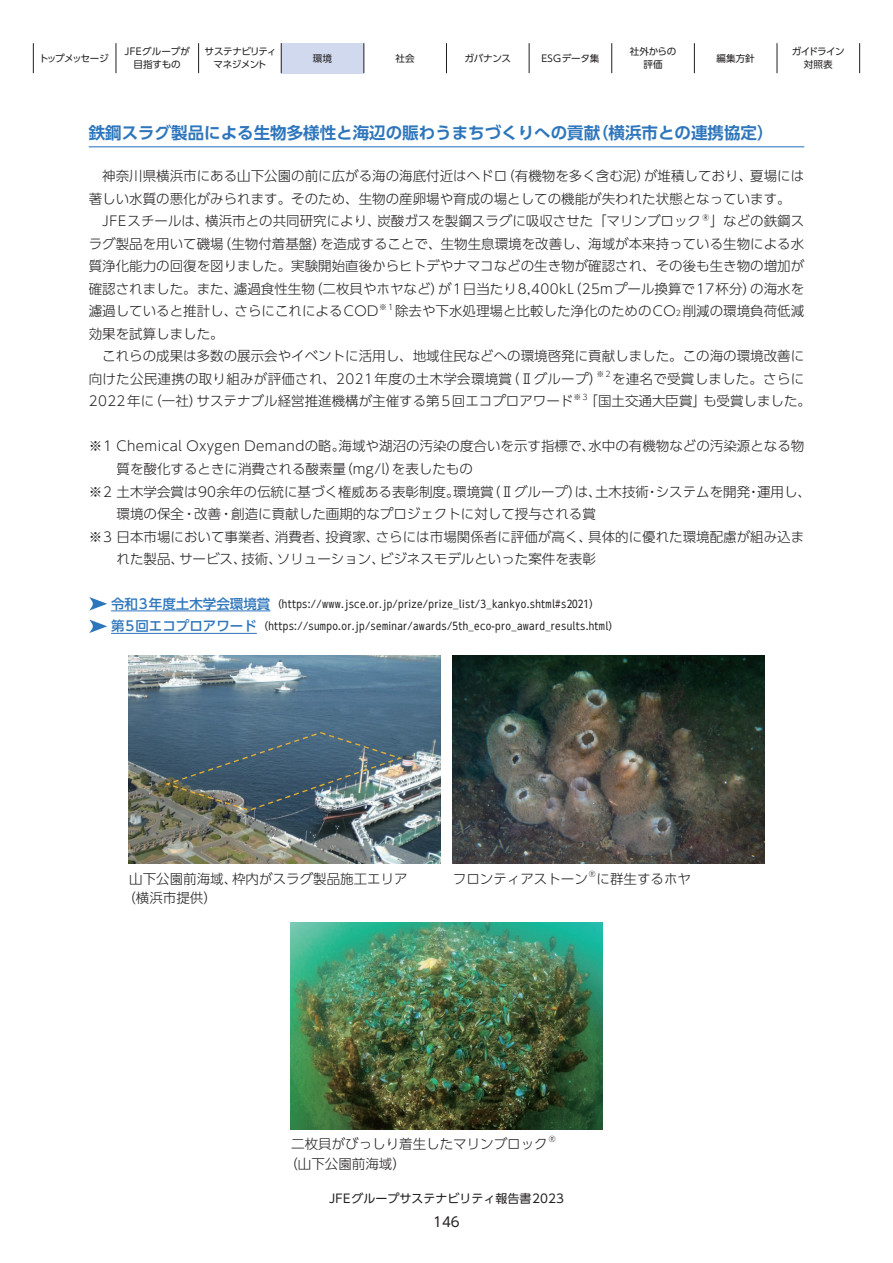
<style>
.page{position:relative;width:893px;height:1263px;background:#fff}
.page>*{position:absolute;margin:0;border:0;box-sizing:border-box;transform-origin:0 0}
.t1{font:700 16.5px "UD Shin Go Pro De";color:#2e76bc}
.t2{font:300 13.5px/19.4px "UD Shin Go Pro";color:#231f20}
.t3{font:300 13.5px "UD Shin Go Pro";letter-spacing:.02em;color:#231f20}
.t4{font:13.5px "UD Shin Go Pro";color:#231f20}
.t5{font:12px "UD Shin Go Pro";color:#231f20}
.t6{font:10.5px "UD Shin Go C Osiz Pr 6";letter-spacing:.03em;color:#231f20}
.t7{font:9.6px/12.8px "UD Shin Go Pro";letter-spacing:-.06em;color:#231f20;text-align:center}
.t8{font:9.6px/12.8px "UD Shin Go Pro";letter-spacing:-.025em;color:#231f20;text-align:center}
.t9{font:9.6px/12.8px "UD Shin Go Pro";color:#231f20;text-align:center}
.t10{font:9.6px "UD Shin Go Pro";letter-spacing:-.115em;color:#231f20}
.t11{font:9.6px "UD Shin Go Pro";letter-spacing:.015em;color:#231f20}
.t12{font:300 7.8px "UD Shin Go Pro";color:#231f20}
.s1{font-size:7.8px}
.s2{font-family:"UD Shin Go Pro";font-weight:500;font-size:13.5px;color:#2e76bc}
.s3{font-family:"UD Shin Go Pro"}
</style>
<div class="page">
<div style="left:281px;top:43px;width:83px;height:30px;background:#d1d9ee"></div>
<hr style="left:33px;top:43px;width:1px;height:30px;background:#231f20">
<hr style="left:116px;top:43px;width:1px;height:30px;background:#231f20">
<hr style="left:198px;top:43px;width:1px;height:30px;background:#231f20">
<hr style="left:281px;top:43px;width:1px;height:30px;background:#231f20">
<hr style="left:364px;top:43px;width:1px;height:30px;background:#231f20">
<hr style="left:446px;top:43px;width:1px;height:30px;background:#231f20">
<hr style="left:529px;top:43px;width:1px;height:30px;background:#231f20">
<hr style="left:611px;top:43px;width:1px;height:30px;background:#231f20">
<hr style="left:694px;top:43px;width:1px;height:30px;background:#231f20">
<hr style="left:777px;top:43px;width:1px;height:30px;background:#231f20">
<hr style="left:859px;top:43px;width:1px;height:30px;background:#231f20">
<hr style="left:89px;top:146px;width:715px;height:1px;background:#2e76bc">
<img style="left:129px;top:656px;width:311px;height:207px">
<img style="left:291px;top:922px;width:311px;height:208px">
<img style="left:453px;top:656px;width:311px;height:207px">
<hr style="left:111px;top:633px;width:146px;height:1px;background:#2e76bc">
<svg style="left:89px;top:619px;width:18px;height:14px"></svg>
<hr style="left:111px;top:610px;width:159px;height:1px;background:#2e76bc">
<svg style="left:89px;top:597px;width:18px;height:13px"></svg>
<p class="t10" style="left:39px;top:50px;width:71px">トップメッセージ</p>
<p class="t9" style="left:125px;top:45px;width:67px">JFEグループが目指すもの</p>
<p class="t7" style="left:205px;top:45px;width:73px">サステナビリティマネジメント</p>
<p class="t8" style="left:313px;top:51px;width:21px">環境</p>
<p class="t8" style="left:396px;top:51px;width:21px">社会</p>
<p class="t8" style="left:464px;top:51px;width:48px">ガバナンス</p>
<p class="t11" style="left:541px;top:50px;width:60px">ESGデータ集</p>
<p class="t8" style="left:630px;top:45px;width:48px">社外からの評価</p>
<p class="t8" style="left:716px;top:51px;width:40px">編集方針</p>
<p class="t7" style="left:792px;top:45px;width:55px">ガイドライン対照表</p>
<p class="t1" style="left:89px;top:119px;width:686px">鉄鋼スラグ製品による生物多様性と海辺の賑わうまちづくりへの貢献（横浜市との連携協定）</p>
<p class="t2" style="left:102px;top:166px;width:704px">神奈川県横浜市にある山下公園の前に広がる海の海底付近はヘドロ（有機物を多く含む泥）が堆積しており、夏場には</p>
<p class="t2" style="left:89px;top:189px;width:704px">著しい水質の悪化がみられます。そのため、生物の産卵場や育成の場としての機能が失われた状態となっています。</p>
<p class="t2" style="left:102px;top:211px;width:704px">JFEスチールは、横浜市との共同研究により、炭酸ガスを製鋼スラグに吸収させた「マリンブロック®」などの鉄鋼ス</p>
<p class="t2" style="left:89px;top:234px;width:717px">ラグ製品を用いて磯場（生物付着基盤）を造成することで、生物生息環境を改善し、海域が本来持っている生物による水</p>
<p class="t2" style="left:89px;top:256px;width:717px">質浄化能力の回復を図りました。実験開始直後からヒトデやナマコなどの生き物が確認され、その後も生き物の増加が</p>
<p class="t2" style="left:89px;top:279px;width:717px">確認されました。また、濾過食性生物（二枚貝やホヤなど）が1日当たり8,400kL（25mプール換算で17杯分）の海水を</p>
<p class="t2" style="left:89px;top:301px;width:291px">濾過していると推計し、さらにこれによるCOD</p>
<p class="t12" style="left:379px;top:300px;width:16px">※1</p>
<p class="t2" style="left:395px;top:301px;width:411px">除去や下水処理場と比較した浄化のためのCO<span class="s1">2</span> 削減の環境負荷低減</p>
<p class="t2" style="left:89px;top:324px;width:136px">効果を試算しました。</p>
<p class="t2" style="left:102px;top:346px;width:704px">これらの成果は多数の展示会やイベントに活用し、地域住民などへの環境啓発に貢献しました。この海の環境改善に</p>
<p class="t3" style="left:89px;top:368px;width:515px">向けた公民連携の取り組みが評価され、2021年度の土木学会環境賞（Ⅱグループ）</p>
<p class="t12" style="left:597px;top:368px;width:16px">※2</p>
<p class="t3" style="left:612px;top:368px;width:194px">を連名で受賞しました。さらに</p>
<p class="t2" style="left:89px;top:391px;width:486px">2022年に（一社）サステナブル経営推進機構が主催する第5回エコプロアワード</p>
<p class="t12" style="left:573px;top:390px;width:16px">※3</p>
<p class="t2" style="left:584px;top:391px;width:228px">「国土交通大臣賞」も受賞しました。</p>
<p class="t2" style="left:89px;top:436px;width:717px">※1 Chemical Oxygen Demandの略。海域や湖沼の汚染の度合いを示す指標で、水中の有機物などの汚染源となる物</p>
<p class="t2" style="left:117px;top:459px;width:358px">質を酸化するときに消費される酸素量（mg/l）を表したもの</p>
<p class="t2" style="left:89px;top:481px;width:724px">※2 土木学会賞は90余年の伝統に基づく権威ある表彰制度。環境賞（Ⅱグループ）は、土木技術・システムを開発・運用し、</p>
<p class="t2" style="left:117px;top:504px;width:481px">環境の保全・改善・創造に貢献した画期的なプロジェクトに対して授与される賞</p>
<p class="t2" style="left:89px;top:526px;width:717px">※3 日本市場において事業者、消費者、投資家、さらには市場関係者に評価が高く、具体的に優れた環境配慮が組み込ま</p>
<p class="t2" style="left:117px;top:549px;width:481px">れた製品、サービス、技術、ソリューション、ビジネスモデルといった案件を表彰</p>
<p class="t6" style="left:111px;top:595px;width:486px"><span class="s2">令和3年度土木学会環境賞</span><span class="s3">（</span>https://www.jsce.or.jp/prize/prize_list/3_kankyo.shtml#s2021）</p>
<p class="t6" style="left:111px;top:618px;width:509px"><span class="s2">第5回エコプロアワード</span><span class="s3">（</span>https://sumpo.or.jp/seminar/awards/5th_eco-pro_award_results.html<span class="s3">）</span></p>
<p class="t2" style="left:122px;top:868px;width:287px;text-indent:7px">山下公園前海域、枠内がスラグ製品施工エリア（横浜市提供）</p>
<p class="t2" style="left:453px;top:868px;width:136px">フロンティアストーン</p>
<p class="t12" style="left:589px;top:868px;width:8px">®</p>
<p class="t2" style="left:597px;top:868px;width:96px">に群生するホヤ</p>
<p class="t2" style="left:291px;top:1134px;width:258px">二枚貝がびっしり着生したマリンブロック</p>
<p class="t12" style="left:549px;top:1133px;width:8px">®</p>
<p class="t2" style="left:284px;top:1153px;width:123px">（山下公園前海域）</p>
<p class="t5" style="left:329px;top:1188px;width:236px">JFEグループサステナビリティ報告書2023</p>
<p class="t4" style="left:433px;top:1211px;width:28px">146</p>
</div>
